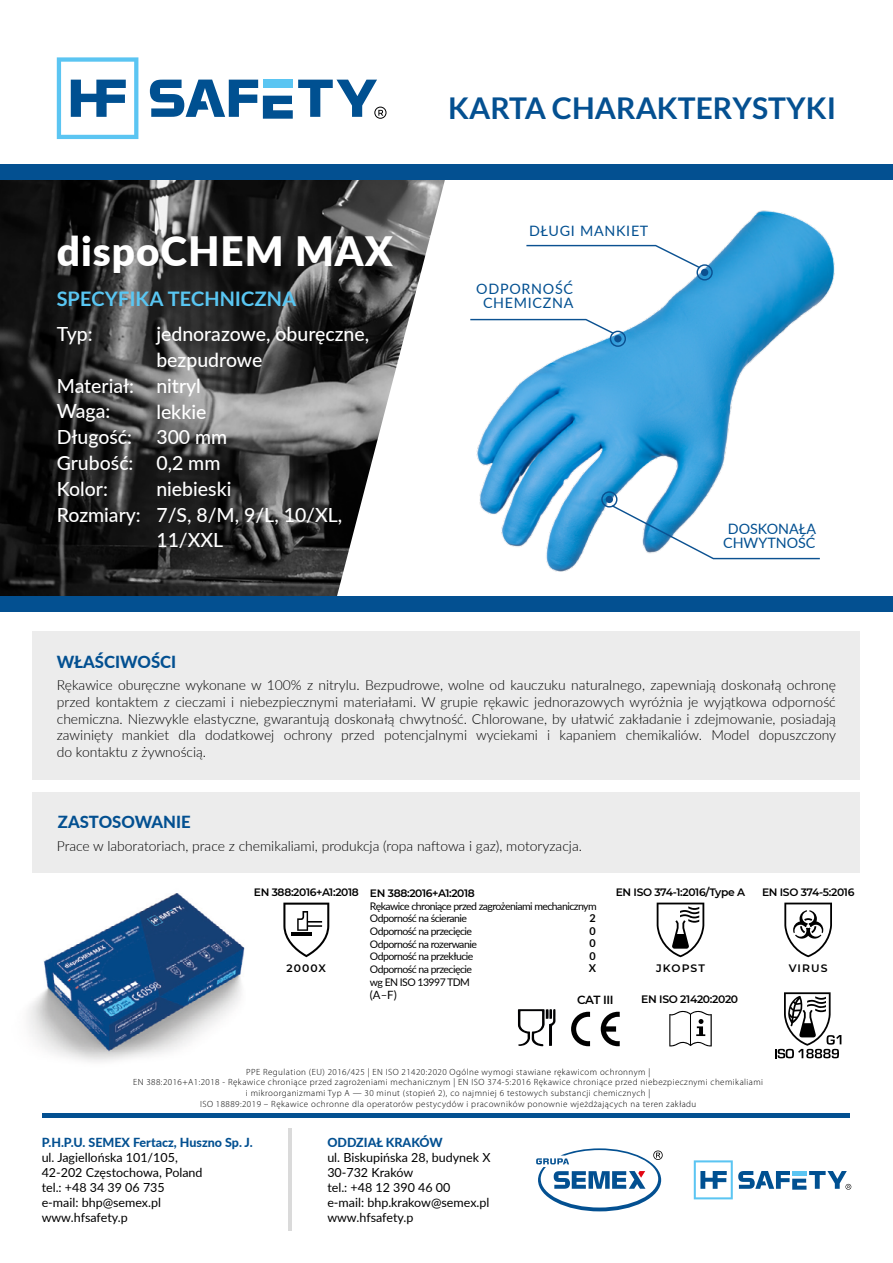
<style>
.page{position:relative;width:893px;height:1263px;background:#fff}
.page>*{position:absolute;margin:0;border:0;box-sizing:border-box;transform-origin:0 0}
.t1{font:900 40.5px "Lato";letter-spacing:.025em;color:#fff}
.t2{font:700 30px "Lato";color:#045091}
.t3{font:700 20.1px "Lato";color:#59c6f2}
.t4{font:500 19.5px/25.8px "Lato";color:#fff}
.t5{font:800 16.65px "Lato";color:#035091}
.t6{font:14.25px/14.2px "Lato";letter-spacing:.05em;color:#035091;text-align:center}
.t7{font:14.25px/14.2px "Lato";color:#035091;text-align:center}
.t8{font:300 13.95px/16.6px "Lato";color:#000;text-align:justify}
.t9{font:12.45px/15px "Lato";color:#000}
.t10{font:800 12.45px "Lato";color:#035091}
.t11{font:600 11.85px "Montserrat";letter-spacing:-.04em;color:#000}
.t12{font:11.4px "Lato";color:#000}
.t13{font:600 10.8px "Montserrat";letter-spacing:.075em;color:#000}
.t14{font:600 10.8px "Montserrat";letter-spacing:-.03em;color:#000}
.t15{font:700 10.8px/12.6px "Lato";color:#000;text-align:justify}
.t16{font:600 10.65px "Montserrat";letter-spacing:-.03em;color:#000}
.t17{font:10.5px/12.6px "Lato";letter-spacing:-.05em;color:#000}
.t18{font:300 9px/10.8px "Myriad Pro";letter-spacing:.05em;color:#000;text-align:center}
</style>
<div class="page">
<img style="left:0;top:180px;width:336px;height:416px">
<svg style="left:336px;top:180px;width:109px;height:416px"></svg>
<img style="left:476px;top:210px;width:359px;height:362px">
<div style="left:0;top:164px;width:893px;height:16px;background:#035091"></div>
<div style="left:33px;top:631px;width:827px;height:149px;background:#ececec"></div>
<div style="left:33px;top:792px;width:827px;height:81px;background:#ececec"></div>
<svg style="left:57px;top:57px;width:81px;height:82px"></svg>
<svg style="left:150px;top:80px;width:236px;height:39px"></svg>
<div style="left:0;top:596px;width:893px;height:16px;background:#035091"></div>
<img style="left:28px;top:893px;width:217px;height:169px">
<div style="left:701px;top:269px;width:7px;height:7px;background:#0b5191;border-radius:50%"></div>
<div style="left:696px;top:264px;width:17px;height:17px;border:1px solid #0b5191;border-radius:50%"></div>
<svg style="left:601px;top:491px;width:220px;height:69px"></svg>
<svg style="left:525px;top:244px;width:177px;height:26px"></svg>
<svg style="left:470px;top:318px;width:157px;height:30px"></svg>
<svg style="left:657px;top:902px;width:47px;height:55px"></svg>
<svg style="left:784px;top:902px;width:48px;height:55px"></svg>
<svg style="left:283px;top:902px;width:46px;height:55px"></svg>
<hr style="left:292px;top:933px;width:20px;height:3px;background:#000">
<svg style="left:694px;top:1160px;width:157px;height:39px"></svg>
<svg style="left:536px;top:1148px;width:127px;height:63px"></svg>
<hr style="left:289px;top:1129px;width:3px;height:102px;background:#dadada">
<hr style="left:42px;top:1114px;width:808px;height:4px;background:#035091">
<svg style="left:571px;top:1012px;width:19px;height:34px"></svg>
<svg style="left:601px;top:1012px;width:19px;height:34px"></svg>
<svg style="left:669px;top:1010px;width:43px;height:36px"></svg>
<svg style="left:518px;top:1009px;width:38px;height:37px"></svg>
<svg style="left:775px;top:992px;width:66px;height:66px"></svg>
<h1 class="t1" style="left:57px;top:221px;width:337px">dispoCHEM MAX</h1>
<h3 class="t3" style="left:57px;top:287px;width:241px">SPECYFIKA TECHNICZNA</h3>
<h3 class="t4" style="left:57px;top:320px;width:37px">Typ:</h3>
<h3 class="t4" style="left:57px;top:372px;width:86px">Materiał:<br>Waga:<br>Długość:<br>Grubość:<br>Kolor:<br>Rozmiary:</h3>
<h3 class="t4" style="left:156px;top:320px;width:214px">jednorazowe, oburęczne, bezpudrowe<br>nitryl<br>lekkie<br>300 mm<br>0,2 mm<br>niebieski<br>7/S, 8/M, 9/L, 10/XL,<br>11/XXL</h3>
<h2 class="t2" style="left:448px;top:91px;width:389px">KARTA CHARAKTERYSTYKI</h2>
<p class="t6" style="left:529px;top:223px;width:121px">DŁUGI MANKIET</p>
<p class="t6" style="left:476px;top:281px;width:99px">ODPORNOŚĆ<br>CHEMICZNA</p>
<p class="t7" style="left:723px;top:521px;width:94px">DOSKONAŁA<br>CHWYTNOŚĆ</p>
<p class="t5" style="left:57px;top:649px;width:121px">WŁAŚCIWOŚCI</p>
<p class="t8" style="left:57px;top:676px;width:781px">Rękawice oburęczne wykonane w 100% z nitrylu. Bezpudrowe, wolne od kauczuku naturalnego, zapewniają doskonałą ochronę przed kontaktem z cieczami i niebezpiecznymi materiałami. W grupie rękawic jednorazowych wyróżnia je wyjątkowa odporność chemiczna. Niezwykle elastyczne, gwarantują doskonałą chwytność. Chlorowane, by ułatwić zakładanie i zdejmowanie, posiadają zawinięty mankiet dla dodatkowej ochrony przed potencjalnymi wyciekami i kapaniem chemikaliów. Model dopuszczony do kontaktu z żywnością.</p>
<p class="t5" style="left:58px;top:810px;width:134px">ZASTOSOWANIE</p>
<p class="t8" style="left:57px;top:837px;width:527px">Prace w laboratoriach, prace z chemikaliami, produkcja (ropa naftowa i gaz), motoryzacja.</p>
<p class="t16" style="left:616px;top:885px;width:131px">EN ISO 374-1:2016/Type A</p>
<p class="t16" style="left:762px;top:885px;width:94px">EN ISO 374-5:2016</p>
<p class="t16" style="left:254px;top:885px;width:106px">EN 388:2016+A1:2018</p>
<p class="t16" style="left:370px;top:886px;width:106px">EN 388:2016+A1:2018</p>
<p class="t17" style="left:370px;top:899px;width:228px">Rękawice chroniące przed zagrożeniami mechanicznym<br>Odporność na ścieranie<br>Odporność na przecięcie<br>Odporność na rozerwanie<br>Odporność na przekłucie<br>Odporność na przecięcie<br>wg EN ISO 13997 TDM</p>
<p class="t12" style="left:370px;top:987px;width:28px">(A–F)</p>
<p class="t15" style="left:589px;top:911px;width:8px">2<br>0<br>0<br>0</p>
<p class="t13" style="left:656px;top:960px;width:50px">JKOPST</p>
<p class="t13" style="left:789px;top:960px;width:40px">VIRUS</p>
<p class="t13" style="left:287px;top:960px;width:41px">2000X</p>
<p class="t15" style="left:589px;top:962px;width:9px">X</p>
<p class="t11" style="left:577px;top:991px;width:38px">CAT III</p>
<p class="t14" style="left:641px;top:991px;width:98px">EN ISO 21420:2020</p>
<p class="t18" style="left:133px;top:1066px;width:631px">PPE Regulation (EU) 2016/425 | EN ISO 21420:2020 Ogólne wymogi stawiane rękawicom ochronnym |<br>EN 388:2016+A1:2018 - Rękawice chroniące przed zagrożeniami mechanicznym | EN ISO 374-5:2016 Rękawice chroniące przed niebezpiecznymi chemikaliami i mikroorganizmami Typ A — 30 minut (stopień 2), co najmniej 6 testowych substancji chemicznych |<br>ISO 18889:2019 – Rękawice ochronne dla operatorów pestycydów i pracowników ponownie wjeżdżających na teren zakładu</p>
<p class="t10" style="left:42px;top:1133px;width:213px">P.H.P.U. SEMEX Fertacz, Huszno Sp. J.</p>
<p class="t9" style="left:42px;top:1150px;width:162px">ul. Jagiellońska 101/105,<br>42-202 Częstochowa, Poland tel.: +48 34 39 06 735 e-mail: bhp@semex.pl www.hfsafety.p</p>
<p class="t10" style="left:327px;top:1133px;width:117px">ODDZIAŁ KRAKÓW</p>
<p class="t9" style="left:327px;top:1150px;width:165px">ul. Biskupińska 28, budynek X<br>30-732 Kraków<br>tel.: +48 12 390 46 00<br>e-mail: bhp.krakow@semex.pl www.hfsafety.p</p>
</div>
